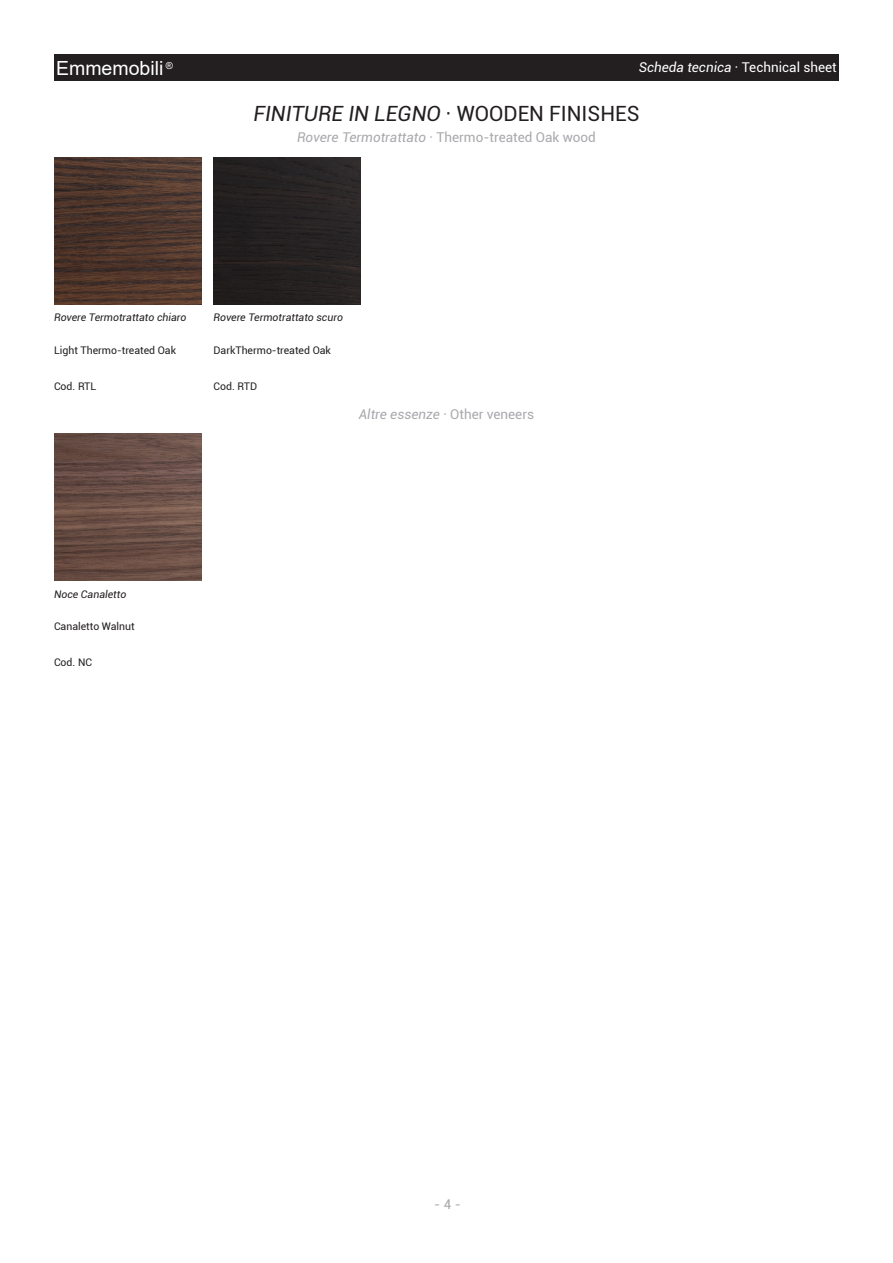
<style>
.page{position:relative;width:893px;height:1263px;background:#fff}
.page>*{position:absolute;margin:0;border:0;box-sizing:border-box;transform-origin:0 0}
.t1{font:italic 21px "Roboto";color:#231f20}
.t2{font:19.5px "Arial";color:#fff}
.t3{font:13.5px "Roboto";color:#a8a9ad}
.t4{font:13.5px "Roboto";color:#fff}
.t5{font:10.5px "Roboto";color:#231f20}
.t6{font:italic 10.5px "Roboto";color:#231f20}
.s1{font-style:italic}
.s2{font-style:normal}
</style>
<div class="page">
<div style="left:54px;top:54px;width:785px;height:27px;background:#231f20"></div>
<img style="left:54px;top:157px;width:147px;height:147px">
<img style="left:213px;top:157px;width:148px;height:147px">
<img style="left:54px;top:433px;width:147px;height:147px">
<h2 class="t2" style="left:56px;top:54px;width:118px">Emmemobili <sup>®</sup></h2>
<p class="t4" style="left:639px;top:58px;width:199px"><span class="s1">Scheda tecnica</span> · Technical sheet</p>
<h1 class="t1" style="left:253px;top:99px;width:388px">FINITURE IN LEGNO <span class="s2">· WOODEN FINISHES</span></h1>
<p class="t3" style="left:297px;top:128px;width:300px"><span class="s1">Rovere Termotrattato</span> · Thermo-treated Oak wood</p>
<p class="t6" style="left:54px;top:310px;width:134px">Rovere Termotrattato chiaro</p>
<p class="t6" style="left:213px;top:310px;width:131px">Rovere Termotrattato scuro</p>
<p class="t5" style="left:54px;top:343px;width:124px">Light Thermo-treated Oak</p>
<p class="t5" style="left:213px;top:343px;width:119px">DarkThermo-treated Oak</p>
<p class="t5" style="left:54px;top:378px;width:44px">Cod. RTL</p>
<p class="t5" style="left:213px;top:378px;width:45px">Cod. RTD</p>
<p class="t3" style="left:359px;top:404px;width:177px"><span class="s1">Altre essenze</span> · Other veneers</p>
<p class="t6" style="left:54px;top:587px;width:74px">Noce Canaletto</p>
<p class="t5" style="left:54px;top:619px;width:82px">Canaletto Walnut</p>
<p class="t5" style="left:54px;top:655px;width:40px">Cod. NC</p>
<p class="t3" style="left:434px;top:1195px;width:28px">- 4 -</p>
</div>
